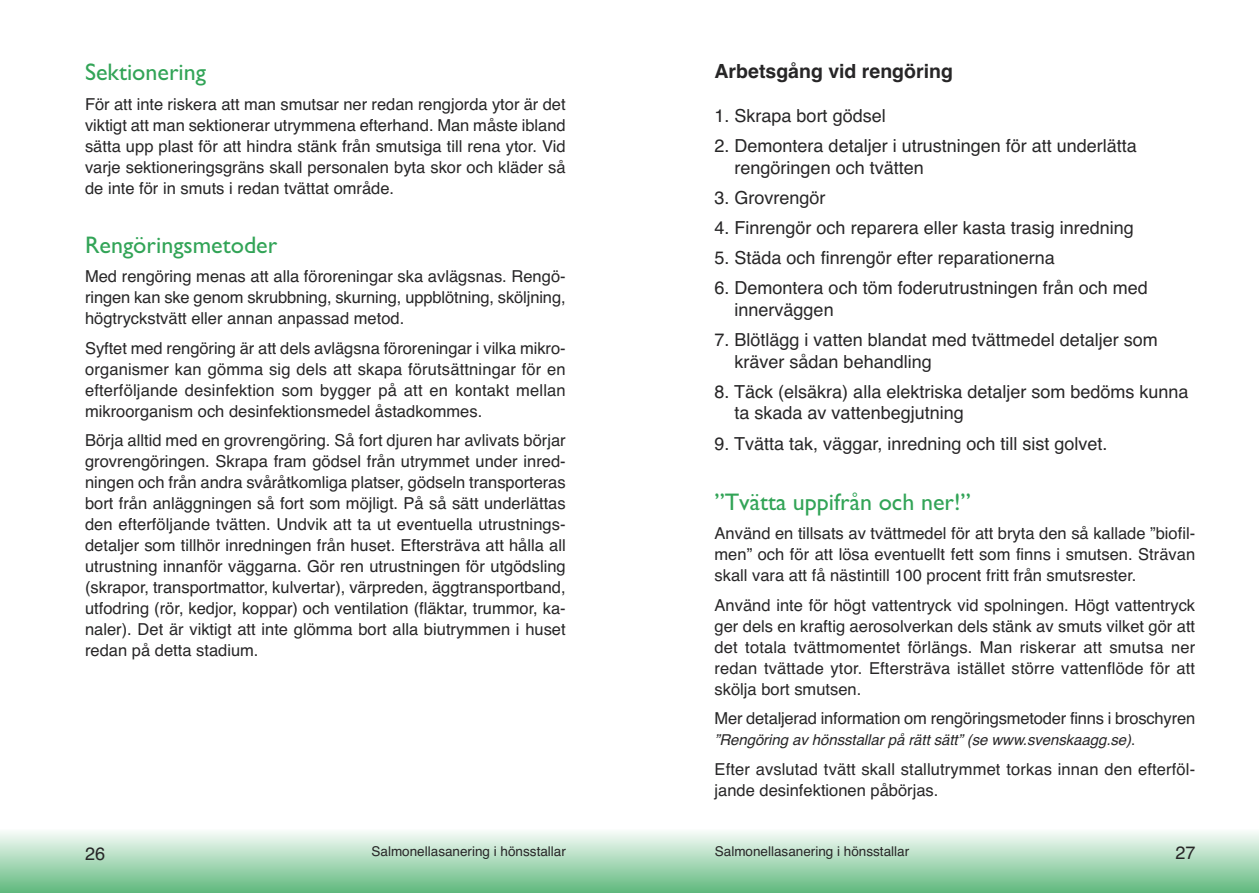
<style>
.page{position:relative;width:1259px;height:893px;background:#fff}
.page>*{position:absolute;margin:0;border:0;box-sizing:border-box;transform-origin:0 0}
.t1{font:24px "Gill Sans";color:#32a457}
.t2{font:700 19.5px "Helvetica";color:#272627}
.t3{font:18px/21.6px "Helvetica";color:#272627}
.t4{font:16.5px/21px "Helvetica";color:#272627;text-align:justify}
.t5{font:italic 15px "Helvetica";letter-spacing:-.005em;color:#272627}
.t6{font:13.5px "Helvetica";color:#272627}
.s1{font-style:normal}
</style>
<div class="page">
<div style="left:0;top:829px;width:1259px;height:64px;background:linear-gradient(to bottom,#fbfdfb,#62b97f)"></div>
<h1 class="t1" style="left:85px;top:58px;width:122px">Sektionering</h1>
<p class="t4" style="left:85px;top:94px;width:482px">För att inte riskera att man smutsar ner redan rengjorda ytor är det viktigt att man sektionerar utrymmena efterhand. Man måste ibland sätta upp plast för att hindra stänk från smutsiga till rena ytor. Vid varje sektioneringsgräns skall personalen byta skor och kläder så de inte för in smuts i redan tvättat område.</p>
<h1 class="t1" style="left:85px;top:231px;width:194px">Rengöringsmetoder</h1>
<p class="t4" style="left:85px;top:266px;width:482px">Med rengöring menas att alla föroreningar ska avlägsnas. Rengö&shy;ringen kan ske genom skrubbning, skurning, uppblötning, sköljning, högtryckstvätt eller annan anpassad metod.</p>
<p class="t4" style="left:85px;top:338px;width:482px">Syftet med rengöring är att dels avlägsna föroreningar i vilka mikro&shy;organismer kan gömma sig dels att skapa förutsättningar för en efterföljande desinfektion som bygger på att en kontakt mellan mikroorganism och desinfektionsmedel åstadkommes.</p>
<p class="t4" style="left:85px;top:430px;width:482px">Börja alltid med en grovrengöring. Så fort djuren har avlivats börjar grovrengöringen. Skrapa fram gödsel från utrymmet under inred&shy;ningen och från andra svåråtkomliga platser, gödseln transporteras bort från anläggningen så fort som möjligt. På så sätt underlättas den efterföljande tvätten. Undvik att ta ut eventuella utrustnings&shy;detaljer som tillhör inredningen från huset. Eftersträva att hålla all utrustning innanför väggarna. Gör ren utrustningen för utgödsling (skrapor, transportmattor, kulvertar), värpreden, äggtransportband, utfodring (rör, kedjor, koppar) och ventilation (fläktar, trummor, ka&shy;naler). Det är viktigt att inte glömma bort alla biutrymmen i huset redan på detta stadium.</p>
<p class="t2" style="left:714px;top:60px;width:240px">Arbetsgång vid rengöring</p>
<p class="t3" style="left:714px;top:105px;width:173px">1. Skrapa bort gödsel</p>
<p class="t3" style="left:734px;top:135px;width:404px;text-indent:-20px">2. Demontera detaljer i utrustningen för att underlätta rengöringen och tvätten</p>
<p class="t3" style="left:714px;top:187px;width:113px">3. Grovrengör</p>
<p class="t3" style="left:714px;top:217px;width:421px">4. Finrengör och reparera eller kasta trasig inredning</p>
<p class="t3" style="left:714px;top:247px;width:342px">5. Städa och finrengör efter reparationerna</p>
<p class="t3" style="left:734px;top:277px;width:415px;text-indent:-20px">6. Demontera och töm foderutrustningen från och med innerväggen</p>
<p class="t3" style="left:734px;top:329px;width:425px;text-indent:-20px">7. Blötlägg i vatten blandat med tvättmedel detaljer som kräver sådan behandling</p>
<p class="t3" style="left:734px;top:381px;width:455px;text-indent:-20px">8. Täck (elsäkra) alla elektriska detaljer som bedöms kunna ta skada av vattenbegjutning</p>
<p class="t3" style="left:714px;top:433px;width:394px">9. Tvätta tak, väggar, inredning och till sist golvet.</p>
<h1 class="t1" style="left:714px;top:487px;width:258px">”Tvätta uppifrån och ner!”</h1>
<p class="t4" style="left:714px;top:523px;width:482px">Använd en tillsats av tvättmedel för att bryta den så kallade ”biofil&shy;men” och för att lösa eventuellt fett som finns i smutsen. Strävan skall vara att få nästintill 100 procent fritt från smutsrester.</p>
<p class="t4" style="left:714px;top:595px;width:482px">Använd inte för högt vattentryck vid spolningen. Högt vattentryck ger dels en kraftig aerosolverkan dels stänk av smuts vilket gör att det totala tvättmomentet förlängs. Man riskerar att smutsa ner redan tvättade ytor. Eftersträva istället större vattenflöde för att skölja bort smutsen.</p>
<p class="t4" style="left:714px;top:708px;width:482px">Mer detaljerad information om rengöringsmetoder finns i broschyren</p>
<p class="t5" style="left:714px;top:731px;width:422px">”Rengöring av hönsstallar på rätt sätt” (se www.svenskaagg.se)<span class="s1">.</span></p>
<p class="t4" style="left:714px;top:759px;width:482px">Efter avslutad tvätt skall stallutrymmet torkas innan den efterföl&shy;jande desinfektionen påbörjas.</p>
<p class="t3" style="left:85px;top:843px;width:22px">26</p>
<p class="t6" style="left:371px;top:843px;width:196px">Salmonellasanering i hönsstallar</p>
<p class="t6" style="left:715px;top:843px;width:196px">Salmonellasanering i hönsstallar</p>
<p class="t3" style="left:1175px;top:842px;width:22px">27</p>
</div>
